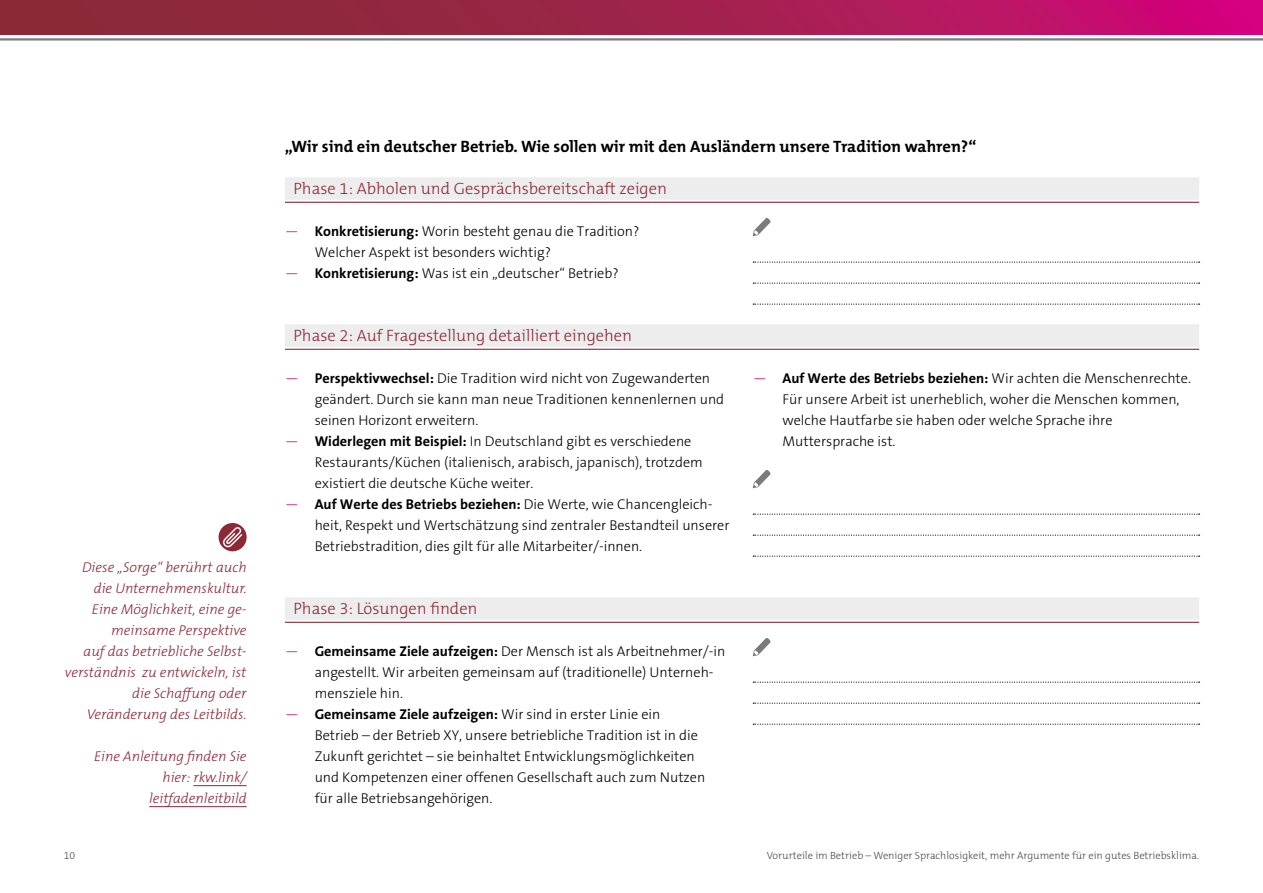
<style>
.page{position:relative;width:1263px;height:893px;background:#fff}
.page>*{position:absolute;margin:0;border:0;box-sizing:border-box;transform-origin:0 0}
.subline_1_1_1{font:300 16.5px "The Mix B W3";color:#8b2939}
.subline_1_1{font:700 16.5px "The Mix B W7";color:#000}
.t1{font:300 14.25px/21px "The Sans Os F";color:#000}
.box_ohne_linie{font:italic 300 14.25px/21px "The Mix B W3";color:#8b2939;text-align:right}
.t2{font:300 10.5px "The Mix B W3";color:#4a4a49}
.s1{color:#d7007e}
.s2{font-weight:700}
</style>
<div class="page">
<hr style="left:0;top:38px;width:1263px;height:3px;background:#7c7b7b">
<div style="left:0;top:0;width:1263px;height:34px;background:linear-gradient(to right,#7d322c,#cb0b74)"></div>
<hr style="left:285px;top:202px;width:914px;height:1px;background:#8b2939">
<div style="left:285px;top:177px;width:914px;height:23px;background:#ededed"></div>
<svg style="left:753px;top:262px;width:446px;height:1px"></svg>
<svg style="left:753px;top:283px;width:446px;height:1px"></svg>
<svg style="left:753px;top:304px;width:446px;height:1px"></svg>
<svg style="left:753px;top:218px;width:18px;height:18px"></svg>
<hr style="left:285px;top:349px;width:914px;height:1px;background:#8b2939">
<div style="left:285px;top:324px;width:914px;height:23px;background:#ededed"></div>
<svg style="left:753px;top:514px;width:446px;height:1px"></svg>
<svg style="left:753px;top:535px;width:446px;height:1px"></svg>
<svg style="left:753px;top:556px;width:446px;height:1px"></svg>
<svg style="left:753px;top:470px;width:18px;height:18px"></svg>
<hr style="left:285px;top:622px;width:914px;height:1px;background:#8b2939">
<div style="left:285px;top:597px;width:914px;height:23px;background:#ededed"></div>
<svg style="left:753px;top:682px;width:446px;height:1px"></svg>
<svg style="left:753px;top:703px;width:446px;height:1px"></svg>
<svg style="left:753px;top:724px;width:446px;height:1px"></svg>
<svg style="left:753px;top:638px;width:18px;height:18px"></svg>
<hr style="left:193px;top:785px;width:54px;height:1px;background:#8b2939">
<hr style="left:149px;top:806px;width:98px;height:1px;background:#8b2939">
<div style="left:219px;top:523px;width:28px;height:28px;background:#8b2939;border-radius:50%"></div>
<svg style="left:222px;top:527px;width:20px;height:20px"></svg>
<p class="subline_1_1" style="left:285px;top:136px;width:693px">„Wir sind ein deutscher Betrieb. Wie sollen wir mit den Ausländern unsere Tradition wahren?“</p>
<p class="subline_1_1_1" style="left:293px;top:178px;width:375px">Phase 1: Abholen und Gesprächsbereitschaft zeigen</p>
<p class="t1" style="left:315px;top:221px;width:326px;text-indent:-30px"><span class="s1">—</span> <span class="s2">Konkretisierung:</span> Worin besteht genau die Tradition?<br>Welcher Aspekt ist besonders wichtig?</p>
<p class="t1" style="left:285px;top:263px;width:335px"><span class="s1">—</span> <span class="s2">Konkretisierung:</span> Was ist ein „deutscher“ Betrieb?</p>
<p class="box_ohne_linie" style="left:65px;top:557px;width:183px">Diese „Sorge“ berührt auch die Unternehmenskultur.<br>Eine Möglichkeit, eine ge&shy;meinsame Perspektive<br>auf das betriebliche Selbst&shy;verständnis zu entwickeln, ist die Schaffung oder<br>Veränderung des Leitbilds.</p>
<p class="box_ohne_linie" style="left:94px;top:746px;width:154px">Eine Anleitung finden Sie hier: rkw.link/ leitfadenleitbild</p>
<p class="subline_1_1_1" style="left:293px;top:325px;width:340px">Phase 2: Auf Fragestellung detailliert eingehen</p>
<p class="t1" style="left:315px;top:368px;width:411px;text-indent:-30px"><span class="s1">—</span> <span class="s2">Perspektivwechsel:</span> Die Tradition wird nicht von Zugewanderten geändert. Durch sie kann man neue Traditionen kennenlernen und seinen Horizont erweitern.</p>
<p class="t1" style="left:315px;top:431px;width:390px;text-indent:-30px"><span class="s1">—</span> <span class="s2">Widerlegen mit Beispiel:</span> In Deutschland gibt es verschiedene<br>Restaurants/Küchen (italienisch, arabisch, japanisch), trotzdem existiert die deutsche Küche weiter.</p>
<p class="t1" style="left:315px;top:494px;width:416px;text-indent:-30px"><span class="s1">—</span> <span class="s2">Auf Werte des Betriebs beziehen:</span> Die Werte, wie Chancengleich&shy;heit, Respekt und Wertschätzung sind zentraler Bestandteil unserer<br>Betriebstradition, dies gilt für alle Mitarbeiter/-innen.</p>
<p class="subline_1_1_1" style="left:293px;top:598px;width:186px">Phase 3: Lösungen finden</p>
<p class="t1" style="left:315px;top:641px;width:412px;text-indent:-30px"><span class="s1">—</span> <span class="s2">Gemeinsame Ziele aufzeigen:</span> Der Mensch ist als Arbeitnehmer/-in angestellt. Wir arbeiten gemeinsam auf (traditionelle) Unterneh&shy;mensziele hin.</p>
<p class="t1" style="left:315px;top:704px;width:392px;text-indent:-30px"><span class="s1">—</span> <span class="s2">Gemeinsame Ziele aufzeigen:</span> Wir sind in erster Linie ein Betrieb – der Betrieb XY, unsere betriebliche Tradition ist in die Zukunft gerichtet – sie beinhaltet Entwicklungsmöglichkeiten und Kompetenzen einer offenen Gesellschaft auch zum Nutzen für alle Betriebsangehörigen.</p>
<p class="t1" style="left:782px;top:368px;width:410px;text-indent:-30px"><span class="s1">—</span> <span class="s2">Auf Werte des Betriebs beziehen:</span> Wir achten die Menschenrechte.<br>Für unsere Arbeit ist unerheblich, woher die Menschen kommen, welche Hautfarbe sie haben oder welche Sprache ihre Muttersprache ist.</p>
<p class="t2" style="left:64px;top:849px;width:13px">10</p>
<p class="t2" style="left:767px;top:849px;width:434px">Vorurteile im Betrieb – Weniger Sprachlosigkeit, mehr Argumente für ein gutes Betriebsklima.</p>
</div>
